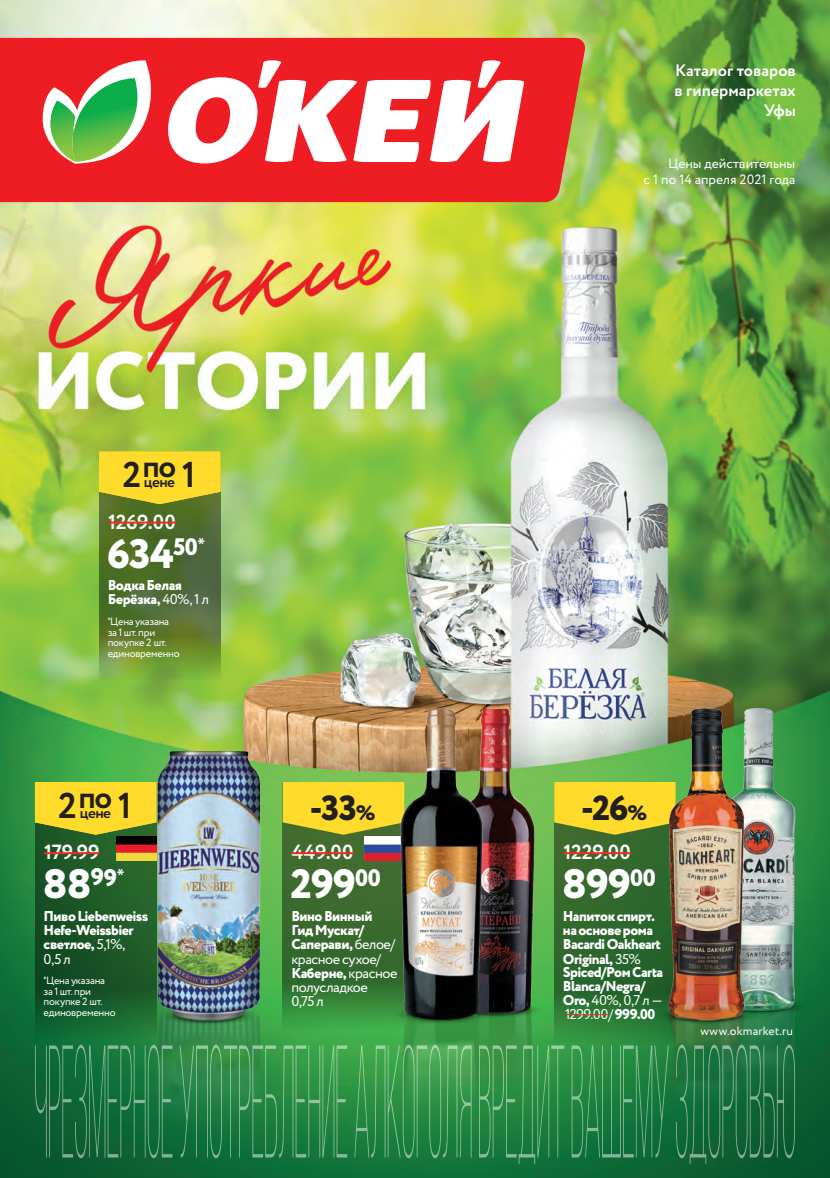
<style>
.page{position:relative;width:830px;height:1178px;background:#fff}
.page>*{position:absolute;margin:0;border:0;box-sizing:border-box;transform-origin:0 0}
.PrTag_RedPrice{font:800 40.95px "Circe";letter-spacing:-.02em;color:#fff}
.PrTag_Ypocene{font:700 35.85px "Circe";color:#231f20}
.PrTag_poceneZ{font:700 35.85px "Circe";color:#231f20}
.t1{font:800 34.8px "Circe";color:#231f20}
.PrTag_BlackPrice{font:700 20.55px "Circe";letter-spacing:-.005em;color:#fff}
.t2{font:700 16.5px/19.8px "Circe";color:#fff;text-align:right}
.pocene{font:700 15.15px "Circe";letter-spacing:-.035em;color:#231f20}
.DOMI_Product-Name{font:800 14.25px/14.2px "Circe";letter-spacing:-.04em;color:#fff}
.DOMI_Product-Name-2{font:14.25px/14.2px "Circe";letter-spacing:-.035em;color:#fff}
.t3{font:13.5px/16.2px "Circe";color:#fff;text-align:right}
.t4{font:12px "Circe";letter-spacing:.02em;color:#fff}
.Product-Name{font:10.5px/10.5px "Circe";letter-spacing:-.025em;color:#fff}
.s1{font-size:20.85px}
.s2{font-weight:400}
.s3{font-family:"PT Sans";font-stretch:condensed}
.s4{font-weight:700;font-size:35.85px}
.s5{font-weight:800}
</style>
<div class="page">
<img style="left:0;top:0;width:829px;height:1178px">
<svg style="left:99px;top:504px;width:121px;height:176px;background:#597830"></svg>
<hr style="left:108px;top:521px;width:68px;height:3px;background:#ed2d22">
<svg style="left:99px;top:451px;width:121px;height:53px;background:#eccf2a"></svg>
<svg style="left:554px;top:835px;width:99px;height:207px;background:#2f6c2f"></svg>
<hr style="left:564px;top:1014px;width:44px;height:1px;background:#ed2d22">
<svg style="left:554px;top:782px;width:99px;height:53px;background:#eacf2b"></svg>
<hr style="left:563px;top:852px;width:67px;height:2px;background:#ed2d22">
<img style="left:759px;top:709px;width:52px;height:393px">
<img style="left:653px;top:709px;width:106px;height:336px">
<svg style="left:35px;top:835px;width:120px;height:204px;background:#1b5a28"></svg>
<hr style="left:44px;top:852px;width:56px;height:2px;background:#ed2d22">
<img style="left:116px;top:837px;width:39px;height:23px">
<img style="left:155px;top:751px;width:108px;height:294px">
<svg style="left:35px;top:782px;width:121px;height:53px;background:#e5cd2a"></svg>
<svg style="left:282px;top:835px;width:106px;height:194px;background:#397231"></svg>
<svg style="left:282px;top:782px;width:106px;height:53px;background:#e9cf2b"></svg>
<hr style="left:292px;top:852px;width:61px;height:2px;background:#ed2d22">
<img style="left:364px;top:837px;width:24px;height:23px">
<img style="left:494px;top:709px;width:52px;height:336px">
<img style="left:388px;top:709px;width:106px;height:336px">
<div style="left:0;top:38px;width:586px;height:164px;background:#ee1d23"></div>
<svg style="left:167px;top:60px;width:357px;height:103px"></svg>
<svg style="left:42px;top:59px;width:109px;height:105px"></svg>
<svg style="left:35px;top:1045px;width:759px;height:119px;background:#2a8448"></svg>
<p class="PrTag_Ypocene" style="left:122px;top:451px;width:20px">2</p>
<p class="PrTag_poceneZ" style="left:182px;top:451px;width:15px">1</p>
<p class="pocene" style="left:142px;top:472px;width:35px"><sup>по</sup>цене</p>
<p class="t1" style="left:134px;top:453px;width:52px">-0<span class="s1">%</span></p>
<p class="PrTag_BlackPrice" style="left:108px;top:508px;width:69px">1269.00</p>
<p class="PrTag_RedPrice" style="left:107px;top:526px;width:100px">634<sup>50</sup><sup>*</sup></p>
<p class="DOMI_Product-Name" style="left:108px;top:579px;width:103px">Водка Белая<br>Берёзка, <span class="s2">40%, 1 л</span></p>
<p class="Product-Name" style="left:108px;top:617px;width:63px"><span class="s3">*</span>Цена указана</p>
<p class="Product-Name" style="left:108px;top:627px;width:49px">за 1 шт. при</p>
<p class="Product-Name" style="left:108px;top:638px;width:73px">покупке2 шт. единовременно</p>
<p class="PrTag_Ypocene" style="left:58px;top:781px;width:20px">2</p>
<p class="pocene" style="left:78px;top:802px;width:35px"><sup>по</sup>цене</p>
<p class="t1" style="left:70px;top:784px;width:64px">-0<span class="s1">%</span><span class="s4">1</span></p>
<p class="PrTag_BlackPrice" style="left:44px;top:838px;width:57px">179.99</p>
<p class="PrTag_RedPrice" style="left:43px;top:856px;width:84px">88<sup>99</sup><sup>*</sup></p>
<p class="DOMI_Product-Name" style="left:44px;top:909px;width:106px">Пиво Liebenweiss<br>Hefe-Weissbier светлое, <span class="s2">5,1%,<br>0,5 л</span></p>
<p class="Product-Name" style="left:44px;top:976px;width:63px"><span class="s3">*</span>Цена указана</p>
<p class="Product-Name" style="left:44px;top:986px;width:49px">за 1 шт. при</p>
<p class="Product-Name" style="left:44px;top:997px;width:73px">покупке2 шт. единовременно</p>
<p class="t1" style="left:310px;top:784px;width:67px">-33<span class="s1">%</span></p>
<p class="PrTag_BlackPrice" style="left:292px;top:838px;width:63px">449.00</p>
<p class="PrTag_RedPrice" style="left:290px;top:856px;width:92px">299<sup>00</sup></p>
<p class="DOMI_Product-Name" style="left:291px;top:909px;width:105px">Вино Винный<br>Гид Мускат/<br>Саперави, <span class="s2">белое/ красное сухое/</span></p>
<p class="DOMI_Product-Name-2" style="left:291px;top:966px;width:108px"><span class="s5">Каберне,</span> красное полусладкое<br>0,75 л</p>
<p class="t2" style="left:674px;top:61px;width:123px">Каталог товаров в гипермаркетах<br>Уфы</p>
<p class="t3" style="left:643px;top:156px;width:153px">Цены действительны<br>с 1 по 14 апреля 2021 года</p>
<p class="t1" style="left:581px;top:784px;width:68px">-26<span class="s1">%</span></p>
<p class="PrTag_BlackPrice" style="left:563px;top:838px;width:69px">1229.00</p>
<p class="PrTag_RedPrice" style="left:562px;top:856px;width:95px">899<sup>00</sup></p>
<p class="DOMI_Product-Name" style="left:562px;top:909px;width:100px">Напиток спирт. на основе рома<br>Bacardi Oakheart<br>Оriginal, <span class="s2">35%</span></p>
<p class="DOMI_Product-Name" style="left:562px;top:965px;width:102px">Spiced/Ром Carta<br>Blanca/Negra/<br>Oro, <span class="s2">40%, 0,7 л —</span></p>
<p class="DOMI_Product-Name-2" style="left:564px;top:1008px;width:92px">1299.00/<span class="s5">999.00</span></p>
<p class="t4" style="left:700px;top:1023px;width:94px">www.okmarket.ru</p>
</div>
